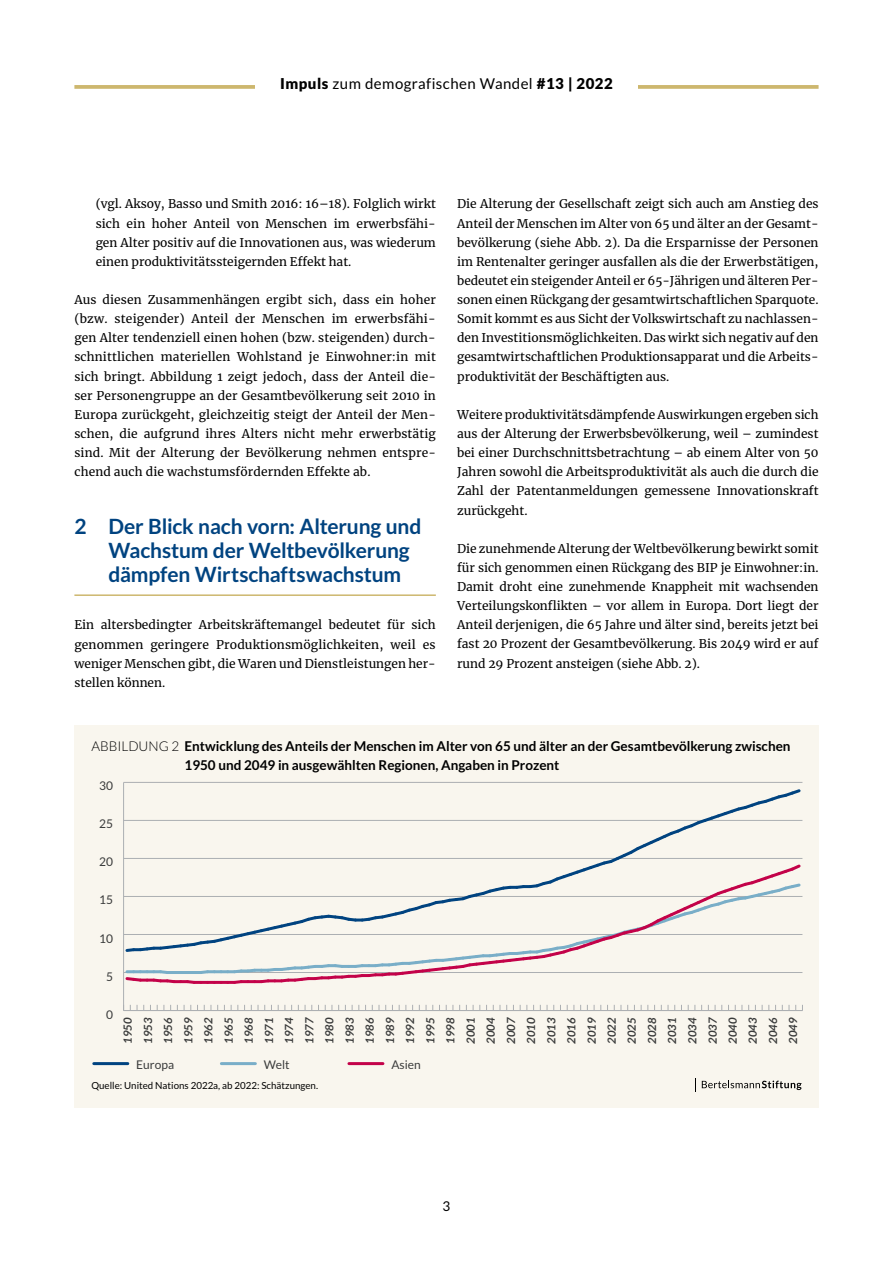
<style>
.page{position:relative;width:893px;height:1263px;background:#fff}
.page>*{position:absolute;margin:0;border:0;box-sizing:border-box;transform-origin:0 0}
.t1{font:700 21px/24px "Lato";letter-spacing:-.01em;color:#004380}
.t2{font:15px "Lato";letter-spacing:.03em;color:#000}
.t3{font:700 13.5px/19.2px "Lato";color:#000}
.t4{font:13.5px "Lato";color:#000}
.t5{font:12px/19.2px "Merriweather";color:#000;text-align:justify}
.t6{font:12px "Lato";color:#3a3b3b}
.t7{font:italic 700 11.25px/20.1px "Lato";color:#3a3b3b;text-align:justify}
.t8{font:9.75px "Lato";color:#000}
.s1{font-weight:900}
.s2{font-weight:300}
</style>
<div class="page">
<svg style="left:74px;top:85px;width:745px;height:4px"></svg>
<div style="left:255px;top:77px;width:383px;height:14px;background:#fff"></div>
<hr style="left:74px;top:594px;width:362px;height:2px;background:#cdb76e">
<div style="left:74px;top:725px;width:745px;height:383px;background:#f9f6ee"></div>
<hr style="left:94px;top:1062px;width:34px;height:3px;background:#004380">
<hr style="left:221px;top:1062px;width:34px;height:3px;background:#79aec8">
<hr style="left:123px;top:782px;width:1px;height:228px;background:#acafb2">
<hr style="left:124px;top:1010px;width:678px;height:1px;background:#acafb2">
<hr style="left:124px;top:782px;width:678px;height:1px;background:#acafb2">
<svg style="left:124px;top:789px;width:679px;height:195px"></svg>
<hr style="left:349px;top:1062px;width:34px;height:3px;background:#c30249">
<svg style="left:695px;top:1078px;width:1px;height:13px"></svg>
<svg style="left:702px;top:1080px;width:99px;height:10px"></svg>
<p class="t2" style="left:280px;top:75px;width:334px"><span class="s1">Impuls</span> zum demografischen Wandel <span class="s1">#13 | 2022</span></p>
<p class="t5" style="left:96px;top:194px;width:342px">(vgl. Aksoy, Basso und Smith 2016: 16–18). Folglich wirkt sich ein hoher Anteil von Menschen im erwerbsfähi&shy;gen Alter positiv auf die Innovationen aus, was wiederum einen produktivitätssteigernden Effekt hat.</p>
<p class="t5" style="left:74px;top:290px;width:363px">Aus diesen Zusammenhängen ergibt sich, dass ein hoher (bzw. steigender) Anteil der Menschen im erwerbsfähi&shy;gen Alter tendenziell einen hohen (bzw. steigenden) durch&shy;schnittlichen materiellen Wohlstand je Einwohner:in mit sich bringt. Abbildung 1 zeigt jedoch, dass der Anteil die&shy;ser Personengruppe an der Gesamtbevölkerung seit 2010 in Europa zurückgeht, gleichzeitig steigt der Anteil der Men&shy;schen, die aufgrund ihres Alters nicht mehr erwerbstätig sind. Mit der Alterung der Bevölkerung nehmen entspre&shy;chend auch die wachstumsfördernden Effekte ab.</p>
<h1 class="t1" style="left:108px;top:514px;width:315px;text-indent:-34px">2 Der Blick nach vorn: Alterung und<br>Wachstum der Weltbevölkerung dämpfen Wirtschaftswachstum</h1>
<p class="t5" style="left:74px;top:615px;width:363px">Ein altersbedingter Arbeitskräftemangel bedeutet für sich genommen geringere Produktionsmöglichkeiten, weil es weniger Menschen gibt, die Waren und Dienstleistungen her&shy;stellen können.</p>
<p class="t5" style="left:457px;top:194px;width:363px">Die Alterung der Gesellschaft zeigt sich auch am Anstieg des Anteil der Menschen im Alter von 65 und älter an der Gesamt&shy;bevölkerung (siehe Abb. 2). Da die Ersparnisse der Personen im Rentenalter geringer ausfallen als die der Erwerbstätigen, bedeutet ein steigender Anteil er 65-Jährigen und älteren Per&shy;sonen einen Rückgang der gesamtwirtschaftlichen Sparquote.<br>Somit kommt es aus Sicht der Volkswirtschaft zu nachlassen&shy;den Investitionsmöglichkeiten. Das wirkt sich negativ auf den gesamtwirtschaftlichen Produktionsapparat und die Arbeits&shy;produktivität der Beschäftigten aus.</p>
<p class="t5" style="left:457px;top:405px;width:363px">Weitere produktivitätsdämpfende Auswirkungen ergeben sich aus der Alterung der Erwerbsbevölkerung, weil – zumindest bei einer Durchschnittsbetrachtung – ab einem Alter von 50<br>Jahren sowohl die Arbeitsproduktivität als auch die durch die Zahl der Patentanmeldungen gemessene Innovationskraft zurückgeht.</p>
<p class="t5" style="left:457px;top:538px;width:363px">Die zunehmende Alterung der Weltbevölkerung bewirkt somit für sich genommen einen Rückgang des BIP je Einwohner:in.<br>Damit droht eine zunehmende Knappheit mit wachsenden Verteilungskonflikten – vor allem in Europa. Dort liegt der Anteil derjenigen, die 65 Jahre und älter sind, bereits jetzt bei fast 20 Prozent der Gesamtbevölkerung. Bis 2049 wird er auf rund 29 Prozent ansteigen (siehe Abb. 2).</p>
<p class="t3" style="left:184px;top:736px;width:608px;text-indent:-93px"><span class="s2">ABBILDUNG 2</span> Entwicklung des Anteils der Menschen im Alter von 65 und älter an der Gesamtbevölkerung zwischen<br>1950 und 2049 in ausgewählten Regionen, Angaben in Prozent</p>
<p class="t6" style="left:99px;top:779px;width:15px">30</p>
<p class="t6" style="left:99px;top:817px;width:15px">25</p>
<p class="t6" style="left:99px;top:855px;width:15px">20</p>
<p class="t6" style="left:99px;top:893px;width:15px">15</p>
<p class="t6" style="left:99px;top:931px;width:15px">10</p>
<p class="t6" style="left:106px;top:969px;width:8px">5</p>
<p class="t6" style="left:106px;top:1007px;width:8px">0</p>
<p class="t7" style="left:118px;top:1044px;width:28px;rotate:-90deg">1950<br>1953<br>1956<br>1959<br>1962<br>1965<br>1968<br>1971<br>1974<br>1977<br>1980<br>1983<br>1986<br>1989<br>1992<br>1995<br>1998<br>2001<br>2004<br>2007<br>2010<br>2013<br>2016<br>2019<br>2022<br>2025<br>2028<br>2031<br>2034<br>2037<br>2040<br>2043<br>2046<br>2049</p>
<p class="t6" style="left:136px;top:1057px;width:39px">Europa</p>
<p class="t6" style="left:264px;top:1057px;width:27px">Welt</p>
<p class="t6" style="left:391px;top:1057px;width:31px">Asien</p>
<p class="t8" style="left:91px;top:1080px;width:228px">Quelle: United Nations 2022a, ab 2022: Schätzungen.</p>
<p class="t4" style="left:443px;top:1199px;width:9px">3</p>
</div>
